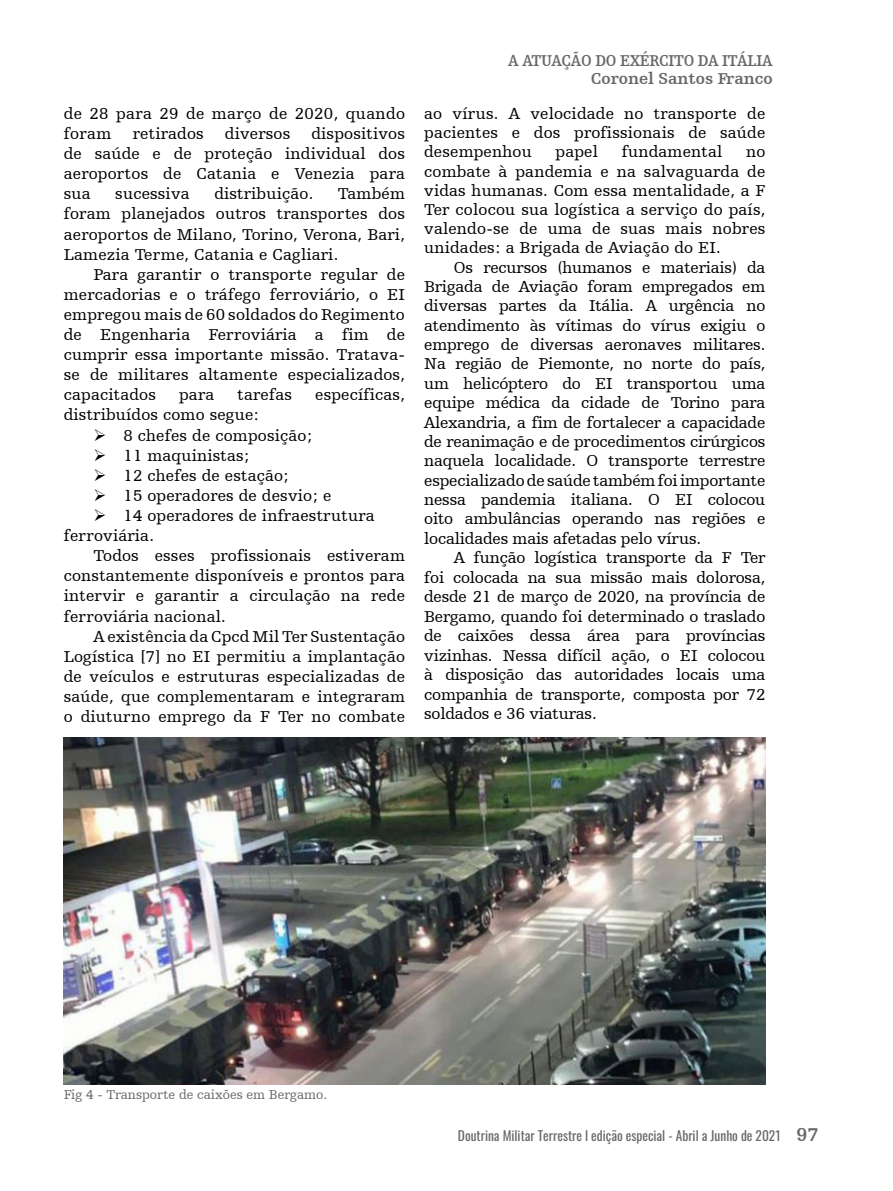
<style>
.page{position:relative;width:893px;height:1191px;background:#fff}
.page>*{position:absolute;margin:0;border:0;box-sizing:border-box;transform-origin:0 0}
.t1{font:16.5px/20.1px "Humanist Slabserif 712 BT";letter-spacing:.01em;color:#000;text-align:justify}
.editorial{font:700 16.5px "Humanist Slabserif 712 BT";letter-spacing:-.02em;color:#696969;scale:.9 1}
.editorial-2{font:700 16.5px "Humanist Slabserif 712 BT";color:#696969}
.t2{font:13.5px "Humanist Slabserif 712 BT";color:#696969}
.t3{font:13.35px "Oswald";color:#696969}
.s1{font-family:"Humanist Slabserif 712 BT";font-weight:700;font-size:19.5px}
</style>
<div class="page">
<img style="left:64px;top:738px;width:701px;height:346px">
<p class="t1" style="left:64px;top:103px;width:343px">de 28 para 29 de março de 2020, quando foram</p>
<p class="t1" style="left:64px;top:123px;width:343px;text-indent:248px">dispositivos de saúde e de proteção individual dos aeroportos de Catania e Venezia para sua</p>
<p class="t1" style="left:133px;top:123px;width:72px">retirados</p>
<p class="t1" style="left:225px;top:123px;width:67px">diversos</p>
<p class="t1" style="left:115px;top:183px;width:76px">sucessiva</p>
<p class="t1" style="left:214px;top:183px;width:101px">distribuição.</p>
<p class="t1" style="left:64px;top:183px;width:343px;text-indent:274px">Também foram planejados outros transportes dos aeroportos de Milano, Torino, Verona, Bari, Lamezia Terme, Catania e Cagliari.</p>
<p class="t1" style="left:64px;top:264px;width:343px;text-indent:30px">Para garantir o transporte regular de mercadorias e o tráfego ferroviário, o EI empregou mais de 60 soldados do Regimento de Engenharia Ferroviária a fim de cumprir essa importante missão. Tratava&shy;se de militares altamente especializados, capacitados</p>
<p class="t1" style="left:179px;top:384px;width:37px">para</p>
<p class="t1" style="left:238px;top:384px;width:56px">tarefas</p>
<p class="t1" style="left:315px;top:384px;width:91px">específicas,</p>
<p class="t1" style="left:64px;top:405px;width:197px">distribuídos como segue:</p>
<p class="t1" style="left:94px;top:425px;width:220px">➢ 8 chefes de composição;</p>
<p class="t1" style="left:94px;top:445px;width:157px">➢ 11 maquinistas;</p>
<p class="t1" style="left:94px;top:465px;width:197px">➢ 12 chefes de estação;</p>
<p class="t1" style="left:94px;top:485px;width:239px">➢ 15 operadores de desvio; e</p>
<p class="t1" style="left:64px;top:505px;width:312px;text-indent:30px">➢ 14 operadores de infraestrutura ferroviária.</p>
<p class="t1" style="left:64px;top:545px;width:343px;text-indent:30px">Todos esses profissionais estiveram constantemente disponíveis e prontos para intervir e garantir a circulação na rede ferroviária nacional.</p>
<p class="t1" style="left:64px;top:626px;width:343px;text-indent:30px">A existência da Cpcd Mil Ter Sustentação Logística [7] no EI permitiu a implantação de veículos e estruturas especializadas de saúde, que complementaram e integraram o diuturno emprego da F Ter no combate</p>
<p class="editorial" style="left:508px;top:50px;width:295px">A ATUAÇÃO DO EXÉRCITO DA ITÁLIA</p>
<p class="editorial-2" style="left:591px;top:68px;width:183px">Coronel Santos Franco</p>
<p class="t1" style="left:424px;top:103px;width:343px;line-height:19.2px">ao vírus. A velocidade no transporte de pacientes e dos profissionais de saúde desempenhou</p>
<p class="t1" style="left:556px;top:141px;width:44px">papel</p>
<p class="t1" style="left:622px;top:141px;width:102px">fundamental</p>
<p class="t1" style="left:424px;top:142px;width:343px;line-height:19.2px;text-indent:322px">no combate à pandemia e na salvaguarda de vidas humanas. Com essa mentalidade, a F Ter colocou sua logística a serviço do país, valendo-se de uma de suas mais nobres unidades: a Brigada de Aviação do EI.</p>
<p class="t1" style="left:424px;top:257px;width:343px;line-height:19.4px;text-indent:30px">Os recursos (humanos e materiais) da Brigada de Aviação foram empregados em diversas partes da Itália. A urgência no atendimento às vítimas do vírus exigiu o emprego de diversas aeronaves militares.<br>Na região de Piemonte, no norte do país, um helicóptero do EI transportou uma equipe médica da cidade de Torino para Alexandria, a fim de fortalecer a capacidade de reanimação e de procedimentos cirúrgicos naquela localidade. O transporte terrestre especializado de saúde também foi importante nessa pandemia italiana. O EI colocou oito ambulâncias operando nas regiões e localidades mais afetadas pelo vírus.</p>
<p class="t1" style="left:424px;top:547px;width:343px;line-height:19.5px;text-indent:30px">A função logística transporte da F Ter foi colocada na sua missão mais dolorosa, desde 21 de março de 2020, na província de Bergamo, quando foi determinado o traslado de caixões dessa área para províncias vizinhas. Nessa difícil ação, o EI colocou à disposição das autoridades locais uma companhia de transporte, composta por 72 soldados e 36 viaturas.</p>
<p class="t2" style="left:64px;top:1086px;width:265px">Fig 4 - Transporte de caixões em Bergamo.</p>
<p class="t3" style="left:458px;top:1123px;width:362px">Doutrina Militar Terrestre l edição especial - Abril a Junho de 2021 <span class="s1">97</span></p>
</div>
